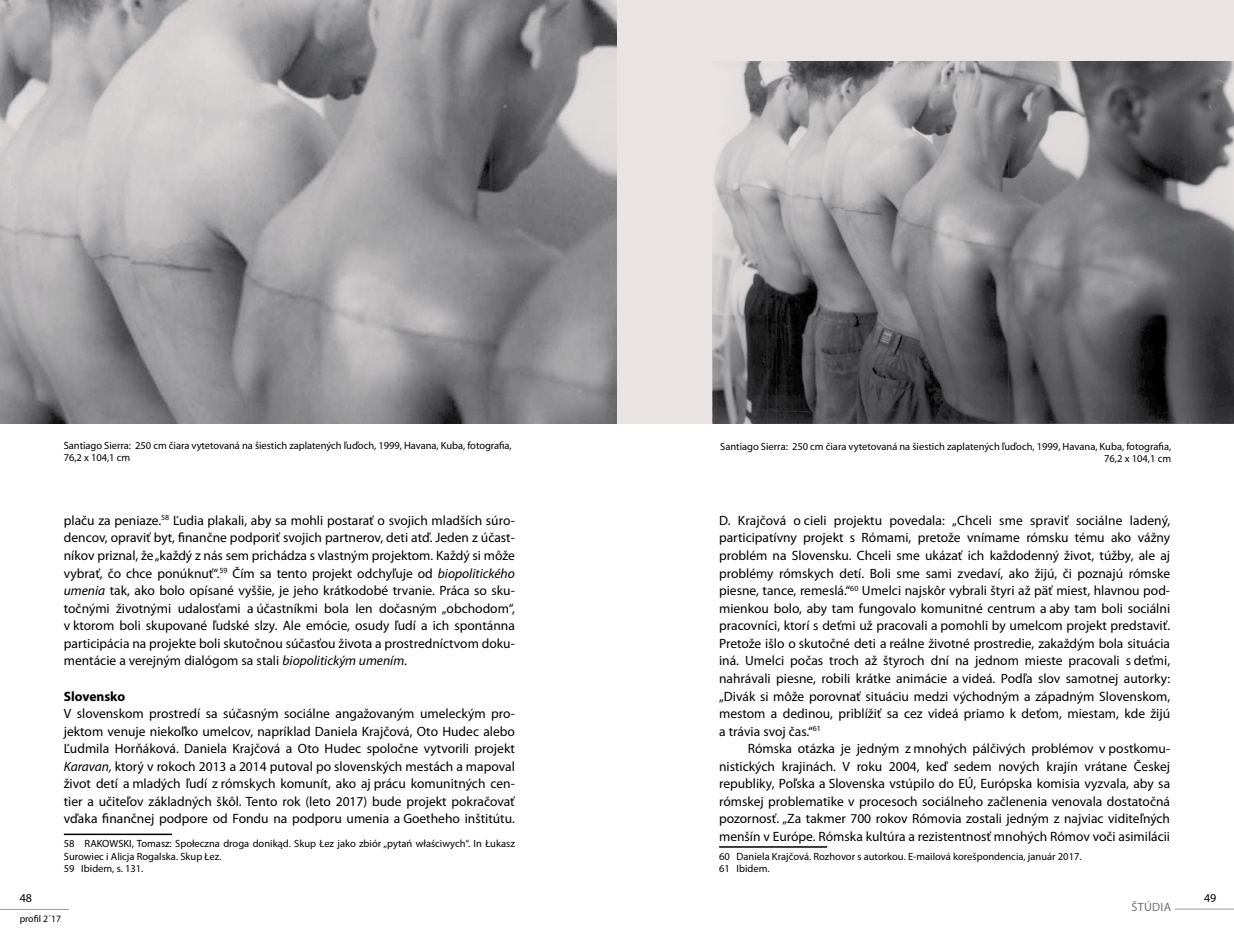
<style>
.page{position:relative;width:1234px;height:936px;background:#fff}
.page>*{position:absolute;margin:0;border:0;box-sizing:border-box;transform-origin:0 0}
.t1{font:13.5px/17.5px "Myriad Pro";color:#000;text-align:justify}
.t2{font:700 13.5px "Myriad Pro";color:#000}
.t3{font:12px "Myriad Pro";letter-spacing:.025em;color:#707172}
.t4{font:12px "Myriad Pro";color:#000}
.t5{font:10.5px/12.6px "Myriad Pro";color:#000}
.t6{font:9.75px "Myriad Pro";color:#000}
.s1{font-style:italic}
</style>
<div class="page">
<hr style="left:0;top:908px;width:69px;height:1px;background:#9c9e9f">
<hr style="left:1174px;top:908px;width:59px;height:1px;background:#9c9e9f">
<hr style="left:64px;top:833px;width:108px;height:2px;background:#000">
<hr style="left:719px;top:846px;width:108px;height:1px;background:#000">
<img style="left:0;top:0;width:617px;height:423px">
<div style="left:617px;top:0;width:616px;height:423px;background:#e9e4e3"></div>
<img style="left:712px;top:62px;width:521px;height:361px">
<p class="t5" style="left:64px;top:440px;width:449px;line-height:12px">Santiago Sierra: 250 cm čiara vytetovaná na šiestich zaplatených ľuďoch, 1999, Havana, Kuba, fotografia,<br>76,2 x 104,1 cm</p>
<p class="t5" style="left:720px;top:440px;width:452px;line-height:12px;text-align:right">Santiago Sierra: 250 cm čiara vytetovaná na šiestich zaplatených ľuďoch, 1999, Havana, Kuba, fotografia,<br>76,2 x 104,1 cm</p>
<p class="t1" style="left:64px;top:512px;width:452px">plaču za peniaze.<sup>58</sup> Ľudia plakali, aby sa mohli postarať o svojich mladších súro&shy;dencov, opraviť byt, finančne podporiť svojich partnerov, deti atď. Jeden z účast&shy;níkov priznal, že „každý z nás sem prichádza s vlastným projektom. Každý si môže vybrať, čo chce ponúknuť“.<sup>59</sup> Čím sa tento projekt odchyľuje od <span class="s1">biopolitického umenia</span> tak, ako bolo opísané vyššie, je jeho krátkodobé trvanie. Práca so sku&shy;točnými životnými udalosťami a účastníkmi bola len dočasným „obchodom“, v ktorom boli skupované ľudské slzy. Ale emócie, osudy ľudí a ich spontánna participácia na projekte boli skutočnou súčasťou života a prostredníctvom doku&shy;mentácie a verejným dialógom sa stali <span class="s1">biopolitickým umením</span>.</p>
<p class="t2" style="left:64px;top:688px;width:63px">Slovensko</p>
<p class="t1" style="left:64px;top:705px;width:452px">V slovenskom prostredí sa súčasným sociálne angažovaným umeleckým pro&shy;jektom venuje niekoľko umelcov, napríklad Daniela Krajčová, Oto Hudec alebo Ľudmila Horňáková. Daniela Krajčová a Oto Hudec spoločne vytvorili projekt <span class="s1">Karavan,</span> ktorý v rokoch 2013 a 2014 putoval po slovenských mestách a mapoval život detí a mladých ľudí z rómskych komunít, ako aj prácu komunitných cen&shy;tier a učiteľov základných škôl. Tento rok (leto 2017) bude projekt pokračovať vďaka finančnej podpore od Fondu na podporu umenia a Goetheho inštitútu.</p>
<p class="t5" style="left:64px;top:837px;width:452px">58 RAKOWSKI, Tomasz: Społeczna droga donikąd. Skup Łez jako zbiór „pytań właściwych“. In Łukasz<br>Surowiec i Alicja Rogalska. Skup Łez.<br>59 Ibidem, s. 131.</p>
<p class="t1" style="left:719px;top:512px;width:452px">D. Krajčová o cieli projektu povedala: „Chceli sme spraviť sociálne ladený, participatívny projekt s Rómami, pretože vnímame rómsku tému ako vážny problém na Slovensku. Chceli sme ukázať ich každodenný život, túžby, ale aj problémy rómskych detí. Boli sme sami zvedaví, ako žijú, či poznajú rómske piesne, tance, remeslá.“<sup>60</sup> Umelci najskôr vybrali štyri až päť miest, hlavnou pod&shy;mienkou bolo, aby tam fungovalo komunitné centrum a aby tam boli sociálni pracovníci, ktorí s deťmi už pracovali a pomohli by umelcom projekt predstaviť.<br>Pretože išlo o skutočné deti a reálne životné prostredie, zakaždým bola situácia iná. Umelci počas troch až štyroch dní na jednom mieste pracovali s deťmi, nahrávali piesne, robili krátke animácie a videá. Podľa slov samotnej autorky: „Divák si môže porovnať situáciu medzi východným a západným Slovenskom, mestom a dedinou, priblížiť sa cez videá priamo k deťom, miestam, kde žijú a trávia svoj čas.“<sup>61</sup></p>
<p class="t1" style="left:719px;top:740px;width:452px;text-indent:29px">Rómska otázka je jedným z mnohých pálčivých problémov v postkomu&shy;nistických krajinách. V roku 2004, keď sedem nových krajín vrátane Českej republiky, Poľska a Slovenska vstúpilo do EÚ, Európska komisia vyzvala, aby sa rómskej problematike v procesoch sociálneho začlenenia venovala dostatočná pozornosť. „Za takmer 700 rokov Rómovia zostali jedným z najviac viditeľných menšín v Európe. Rómska kultúra a rezistentnosť mnohých Rómov voči asimilácii</p>
<p class="t5" style="left:719px;top:849px;width:364px">60 Daniela Krajčová. Rozhovor s autorkou. E-mailová korešpondencia, január 2017.<br>61 Ibidem.</p>
<p class="t4" style="left:20px;top:891px;width:14px">48</p>
<p class="t4" style="left:1203px;top:891px;width:14px">49</p>
<p class="t3" style="left:1131px;top:900px;width:41px">ŠTÚDIA</p>
<p class="t6" style="left:20px;top:913px;width:43px">profil 2´17</p>
</div>
